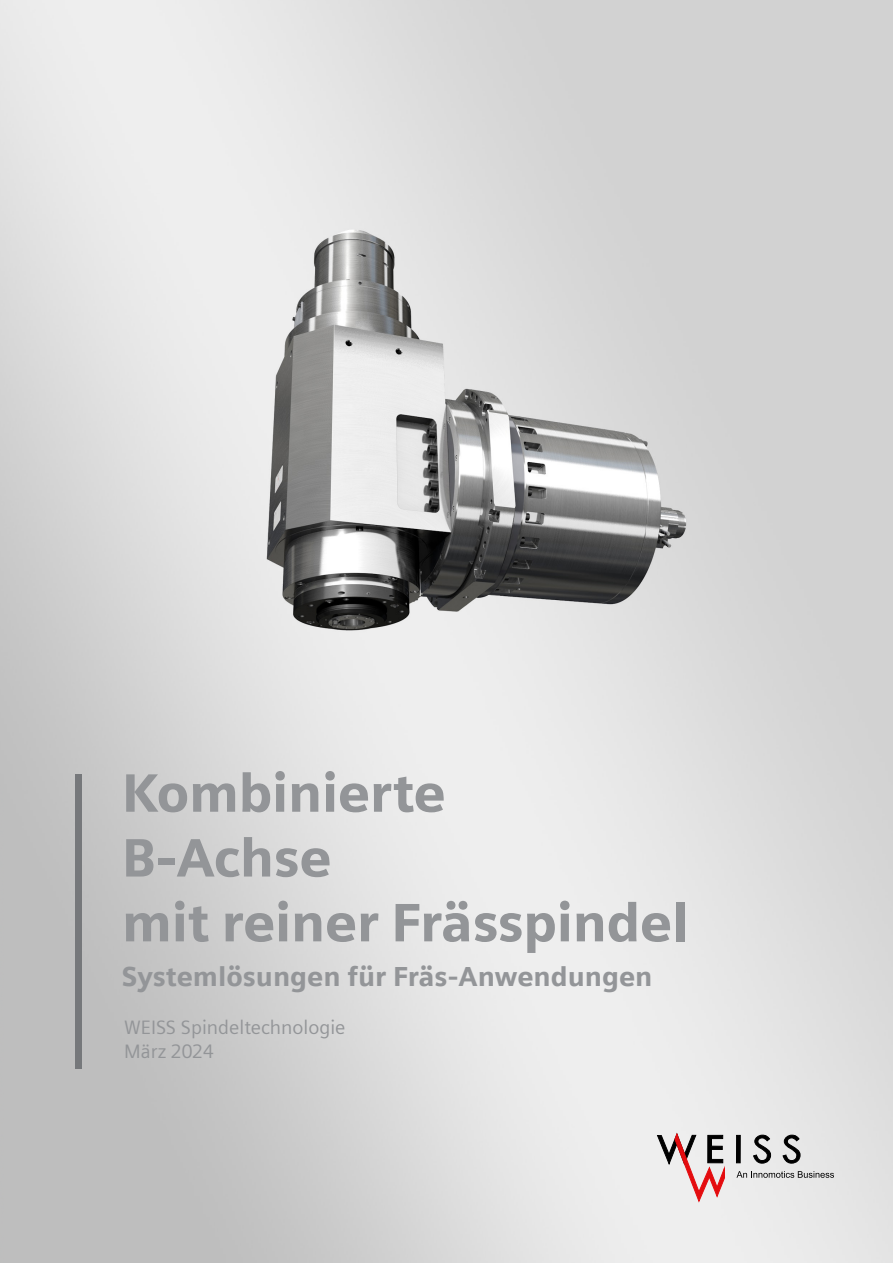
<style>
.page{position:relative;width:893px;height:1263px;background:#fff}
.page>*{position:absolute;margin:0;border:0;box-sizing:border-box;transform-origin:0 0}
._02__Headline_46pt_120{font:900 54px "Siemens Sans";letter-spacing:-.01em;color:#939598}
._02__Headline_46pt_120-2{font:900 27px "Siemens Sans";color:#939598}
._03__Copy_13pt_120___46pt_HL{font:19.5px "Siemens Sans";color:#939598}
</style>
<div class="page">
<img style="left:0;top:0;width:893px;height:1263px">
<div style="left:736px;top:1135px;width:4px;height:28px;border:1px solid #000"></div>
<svg style="left:753px;top:1135px;width:18px;height:28px"></svg>
<svg style="left:657px;top:1133px;width:68px;height:69px;background:#cfb2b3"></svg>
<svg style="left:783px;top:1135px;width:17px;height:28px"></svg>
<svg style="left:736px;top:1171px;width:98px;height:7px"></svg>
<img style="left:0;top:774px;width:3px;height:489px">
<div style="left:75px;top:774px;width:7px;height:294px;background:#76787b"></div>
<p class="_02__Headline_46pt_120" style="left:122px;top:750px;width:326px">Kombinierte</p>
<p class="_02__Headline_46pt_120" style="left:122px;top:814px;width:211px">B-Achse</p>
<p class="_02__Headline_46pt_120" style="left:122px;top:879px;width:568px">mit reiner Frässpindel</p>
<p class="_02__Headline_46pt_120-2" style="left:122px;top:955px;width:532px">Systemlösungen für Fräs-Anwendungen</p>
<p class="_03__Copy_13pt_120___46pt_HL" style="left:124px;top:1013px;width:223px">WEISS Spindeltechnologie</p>
<p class="_03__Copy_13pt_120___46pt_HL" style="left:124px;top:1036px;width:91px">März 2024</p>
</div>
